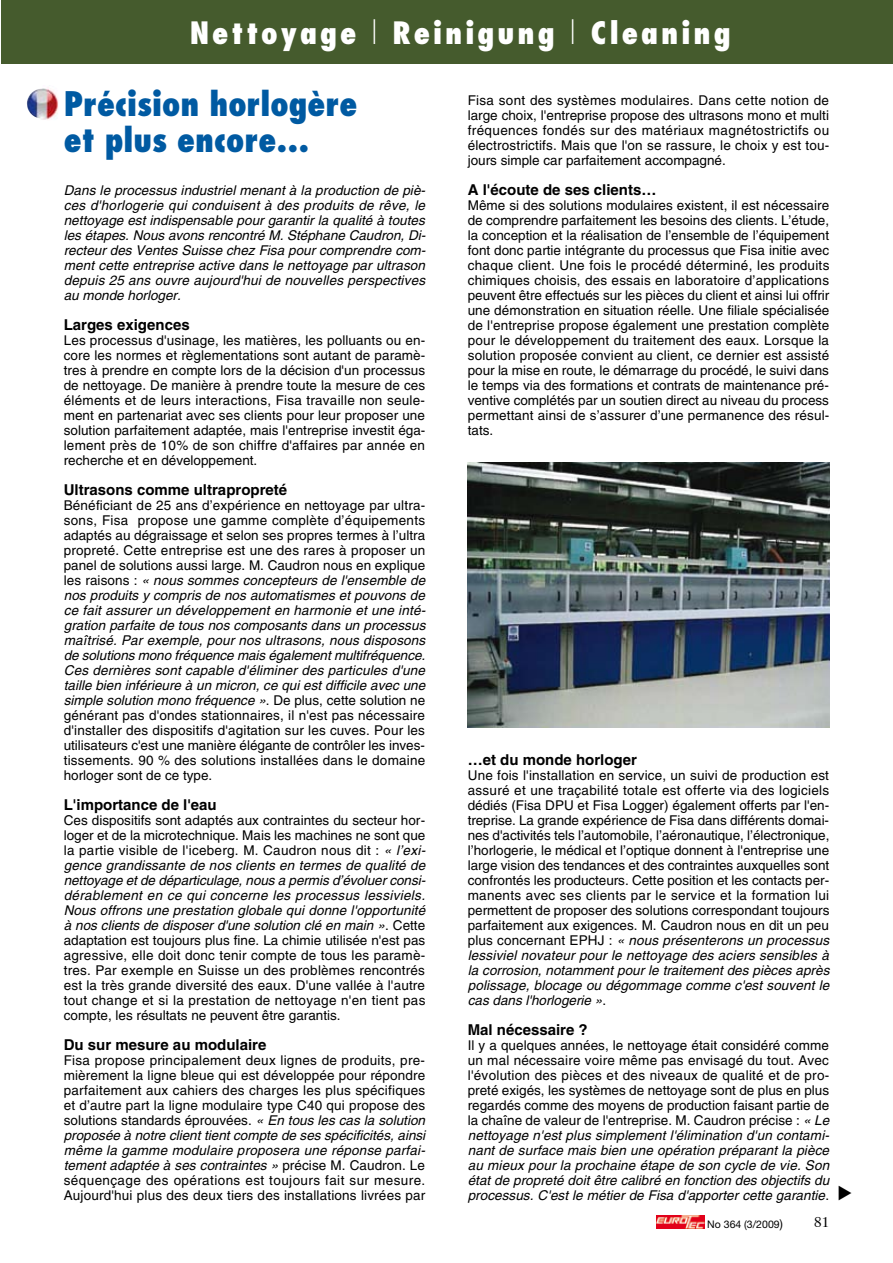
<style>
.page{position:relative;width:893px;height:1263px;background:#fff}
.page>*{position:absolute;margin:0;border:0;box-sizing:border-box;transform-origin:0 0}
.t1{font:800 condensed 33px/36px "Futura";color:#005aa2}
.t2{font:800 condensed 30px "Futura";letter-spacing:.1em;color:#fff}
.t3{font:700 15px "Helvetica";color:#000}
.t4{font:13.5px/15px "Helvetica";color:#000;text-align:justify}
.t5{font:italic 13.5px/15px "Helvetica";letter-spacing:.01em;color:#000;text-align:justify}
.t6{font:10.5px "Helvetica Neue";color:#000}
.s1{font-weight:300;font-stretch:normal}
.s2{font-style:italic}
.s3{font-size:12px}
</style>
<div class="page">
<svg style="left:656px;top:1215px;width:1px;height:13px"></svg>
<img style="left:657px;top:1215px;width:47px;height:13px">
<div style="left:1px;top:0;width:892px;height:64px;background:#455b2d"></div>
<img style="left:468px;top:463px;width:361px;height:264px">
<img style="left:27px;top:88px;width:31px;height:32px">
<h2 class="t2" style="left:190px;top:14px;width:543px">Nettoyage <span class="s1">l</span> Reinigung <span class="s1">l</span> Cleaning</h2>
<h1 class="t1" style="left:64px;top:85px;width:295px">Précision horlogère et plus encore…</h1>
<p class="t5" style="left:64px;top:183px;width:363px">Dans le processus industriel menant à la production de piè&shy;ces d'horlogerie qui conduisent à des produits de rêve, le nettoyage est indispensable pour garantir la qualité à toutes les étapes. Nous avons rencontré M. Stéphane Caudron, Di&shy;recteur des Ventes Suisse chez Fisa pour comprendre com&shy;ment cette entreprise active dans le nettoyage par ultrason depuis 25 ans ouvre aujourd'hui de nouvelles perspectives au monde horloger.</p>
<p class="t3" style="left:64px;top:315px;width:127px">Larges exigences</p>
<p class="t4" style="left:64px;top:333px;width:363px">Les processus d'usinage, les matières, les polluants ou en&shy;core les normes et règlementations sont autant de paramè&shy;tres à prendre en compte lors de la décision d'un processus de nettoyage. De manière à prendre toute la mesure de ces éléments et de leurs interactions, Fisa travaille non seule&shy;ment en partenariat avec ses clients pour leur proposer une solution parfaitement adaptée, mais l'entreprise investit éga&shy;lement près de 10% de son chiffre d'affaires par année en recherche et en développement.</p>
<p class="t3" style="left:64px;top:480px;width:225px">Ultrasons comme ultrapropreté</p>
<p class="t4" style="left:64px;top:498px;width:364px">Bénéficiant de 25 ans d’expérience en nettoyage par ultra&shy;sons, Fisa propose une gamme complète d’équipements adaptés au dégraissage et selon ses propres termes à l’ultra propreté. Cette entreprise est une des rares à proposer un panel de solutions aussi large. M. Caudron nous en explique les raisons : <span class="s2">« nous sommes concepteurs de l'ensemble de nos produits y compris de nos automatismes et pouvons de ce fait assurer un développement en harmonie et une inté&shy;gration parfaite de tous nos composants dans un processus maîtrisé. Par exemple, pour nos ultrasons, nous disposons de solutions mono fréquence mais également multifréquence.<br>Ces dernières sont capable d'éliminer des particules d'une taille bien inférieure à un micron, ce qui est difficile avec une simple solution mono fréquence »</span>. De plus, cette solution ne générant pas d'ondes stationnaires, il n'est pas nécessaire d'installer des dispositifs d'agitation sur les cuves. Pour les utilisateurs c'est une manière élégante de contrôler les inves&shy;tissements. 90 % des solutions installées dans le domaine horloger sont de ce type.</p>
<p class="t3" style="left:64px;top:795px;width:155px">L'importance de l'eau</p>
<p class="t4" style="left:64px;top:813px;width:363px">Ces dispositifs sont adaptés aux contraintes du secteur hor&shy;loger et de la microtechnique. Mais les machines ne sont que la partie visible de l'iceberg. M. Caudron nous dit : <span class="s2">« l’exi&shy;gence grandissante de nos clients en termes de qualité de nettoyage et de départiculage, nous a permis d’évoluer consi&shy;dérablement en ce qui concerne les processus lessiviels.<br>Nous offrons une prestation globale qui donne l'opportunité à nos clients de disposer d'une solution clé en main »</span>. Cette adaptation est toujours plus fine. La chimie utilisée n'est pas agressive, elle doit donc tenir compte de tous les paramè&shy;tres. Par exemple en Suisse un des problèmes rencontrés est la très grande diversité des eaux. D'une vallée à l'autre tout change et si la prestation de nettoyage n'en tient pas compte, les résultats ne peuvent être garantis.</p>
<p class="t3" style="left:64px;top:1035px;width:204px">Du sur mesure au modulaire</p>
<p class="t4" style="left:64px;top:1053px;width:363px">Fisa propose principalement deux lignes de produits, pre&shy;mièrement la ligne bleue qui est développée pour répondre parfaitement aux cahiers des charges les plus spécifiques et d’autre part la ligne modulaire type C40 qui propose des solutions standards éprouvées. <span class="s2">« En tous les cas la solution proposée à notre client tient compte de ses spécificités, ainsi même la gamme modulaire proposera une réponse parfai&shy;tement adaptée à ses contraintes »</span> précise M. Caudron. Le séquençage des opérations est toujours fait sur mesure.<br>Aujourd'hui plus des deux tiers des installations livrées par</p>
<p class="t4" style="left:468px;top:93px;width:363px">Fisa sont des systèmes modulaires. Dans cette notion de large choix, l'entreprise propose des ultrasons mono et multi fréquences fondés sur des matériaux magnétostrictifs ou électrostrictifs. Mais que l'on se rassure, le choix y est tou&shy;jours simple car parfaitement accompagné.</p>
<p class="t3" style="left:468px;top:180px;width:190px">A l'écoute de ses clients…</p>
<p class="t4" style="left:468px;top:198px;width:363px">Même si des solutions modulaires existent, il est nécessaire de comprendre parfaitement les besoins des clients. L’étude, la conception et la réalisation de l’ensemble de l’équipement font donc partie intégrante du processus que Fisa initie avec chaque client. Une fois le procédé déterminé, les produits chimiques choisis, des essais en laboratoire d’applications peuvent être effectués sur les pièces du client et ainsi lui offrir une démonstration en situation réelle. Une filiale spécialisée de l'entreprise propose également une prestation complète pour le développement du traitement des eaux. Lorsque la solution proposée convient au client, ce dernier est assisté pour la mise en route, le démarrage du procédé, le suivi dans le temps via des formations et contrats de maintenance pré&shy;ventive complétés par un soutien direct au niveau du process permettant ainsi de s’assurer d’une permanence des résul&shy;tats.</p>
<p class="t3" style="left:468px;top:750px;width:171px">…et du monde horloger</p>
<p class="t4" style="left:468px;top:768px;width:364px">Une fois l'installation en service, un suivi de production est assuré et une traçabilité totale est offerte via des logiciels dédiés (Fisa DPU et Fisa Logger) également offerts par l'en&shy;treprise. La grande expérience de Fisa dans différents domai&shy;nes d'activités tels l’automobile, l’aéronautique, l’électronique, l’horlogerie, le médical et l’optique donnent à l'entreprise une large vision des tendances et des contraintes auxquelles sont confrontés les producteurs. Cette position et les contacts per&shy;manents avec ses clients par le service et la formation lui permettent de proposer des solutions correspondant toujours parfaitement aux exigences. M. Caudron nous en dit un peu plus concernant EPHJ : <span class="s2">« nous présenterons un processus lessiviel novateur pour le nettoyage des aciers sensibles à la corrosion, notamment pour le traitement des pièces après polissage, blocage ou dégommage comme c'est souvent le cas dans l'horlogerie »</span>.</p>
<p class="t3" style="left:468px;top:1020px;width:122px">Mal nécessaire ?</p>
<p class="t4" style="left:468px;top:1038px;width:364px">Il y a quelques années, le nettoyage était considéré comme un mal nécessaire voire même pas envisagé du tout. Avec l'évolution des pièces et des niveaux de qualité et de pro&shy;preté exigés, les systèmes de nettoyage sont de plus en plus regardés comme des moyens de production faisant partie de la chaîne de valeur de l'entreprise. M. Caudron précise : <span class="s2">« Le nettoyage n'est plus simplement l'élimination d'un contami&shy;nant de surface mais bien une opération préparant la pièce au mieux pour la prochaine étape de son cycle de vie. Son état de propreté doit être calibré en fonction des objectifs du processus. C'est le métier de Fisa d'apporter cette garantie</span>.</p>
<p class="t6" style="left:707px;top:1218px;width:77px">No 364 (3/2009<span class="s3">)</span></p>
</div>
